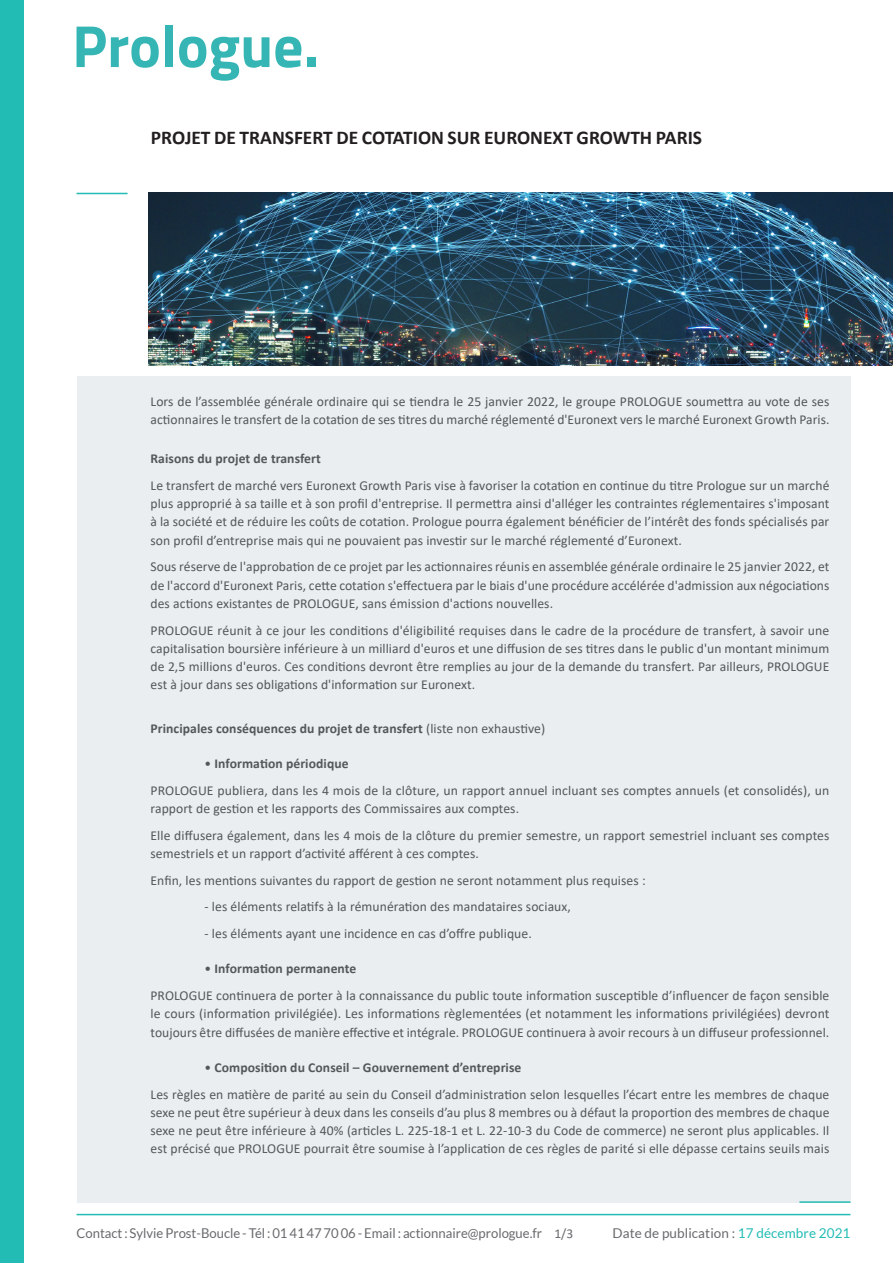
<style>
.page{position:relative;width:893px;height:1263px;background:#fff}
.page>*{position:absolute;margin:0;border:0;box-sizing:border-box;transform-origin:0 0}
.t1{font:700 19.5px "Calibri";color:#231f20}
.text_courant_prologu{font:13.65px/18.1px "Calibri";letter-spacing:.005em;color:#545758;text-align:justify}
.text_courant_prologu-2{font:700 13.65px "Calibri";letter-spacing:.005em;color:#545758}
.text_courant_prologu-3{font:13.5px "Lato";color:#676a6c}
.text_courant_prologu-4{font:13.5px "Calibri";color:#676a6c}
.s1{font-weight:400}
.s2{color:#22bcb5}
</style>
<div class="page">
<div style="left:77px;top:376px;width:773px;height:827px;background:#ebeef1"></div>
<img style="left:149px;top:192px;width:744px;height:174px">
<div style="left:0;top:0;width:24px;height:1263px;background:#22bcb5"></div>
<hr style="left:77px;top:1214px;width:773px;height:1px;background:#22bcb5">
<hr style="left:77px;top:193px;width:51px;height:1px;background:#22bcb5">
<hr style="left:799px;top:1201px;width:51px;height:2px;background:#22bcb5">
<svg style="left:77px;top:27px;width:82px;height:41px"></svg>
<div style="left:165px;top:25px;width:8px;height:42px;background:#35b6b4"></div>
<svg style="left:179px;top:37px;width:90px;height:44px"></svg>
<svg style="left:275px;top:37px;width:26px;height:31px"></svg>
<div style="left:307px;top:57px;width:8px;height:10px;background:#35b6b4"></div>
<p class="t1" style="left:151px;top:124px;width:553px">PROJET DE TRANSFERT DE COTATION SUR EURONEXT GROWTH PARIS</p>
<p class="text_courant_prologu" style="left:151px;top:392px;width:680px">Lors de l’assemblée générale ordinaire qui se tiendra le 25 janvier 2022, le groupe PROLOGUE soumettra au vote de ses actionnaires le transfert de la cotation de ses titres du marché réglementé d'Euronext vers le marché Euronext Growth Paris.</p>
<p class="text_courant_prologu-2" style="left:151px;top:449px;width:172px">Raisons du projet de transfert</p>
<p class="text_courant_prologu" style="left:151px;top:476px;width:680px">Le transfert de marché vers Euronext Growth Paris vise à favoriser la cotation en continue du titre Prologue sur un marché plus approprié à sa taille et à son profil d'entreprise. Il permettra ainsi d'alléger les contraintes réglementaires s'imposant à la société et de réduire les coûts de cotation. Prologue pourra également bénéficier de l’intérêt des fonds spécialisés par son profil d’entreprise mais qui ne pouvaient pas investir sur le marché réglementé d’Euronext.</p>
<p class="text_courant_prologu" style="left:151px;top:557px;width:680px">Sous réserve de l'approbation de ce projet par les actionnaires réunis en assemblée générale ordinaire le 25 janvier 2022, et de l'accord d'Euronext Paris, cette cotation s'effectuera par le biais d'une procédure accélérée d'admission aux négociations des actions existantes de PROLOGUE, sans émission d'actions nouvelles.</p>
<p class="text_courant_prologu" style="left:151px;top:621px;width:680px">PROLOGUE réunit à ce jour les conditions d'éligibilité requises dans le cadre de la procédure de transfert, à savoir une capitalisation boursière inférieure à un milliard d'euros et une diffusion de ses titres dans le public d'un montant minimum de 2,5 millions d'euros. Ces conditions devront être remplies au jour de la demande du transfert. Par ailleurs, PROLOGUE est à jour dans ses obligations d'information sur Euronext.</p>
<p class="text_courant_prologu-2" style="left:151px;top:719px;width:396px">Principales conséquences du projet de transfert <span class="s1">(liste non exhaustive)</span></p>
<p class="text_courant_prologu-2" style="left:205px;top:754px;width:146px"><span class="s1">•</span> Information périodique</p>
<p class="text_courant_prologu" style="left:151px;top:781px;width:680px">PROLOGUE publiera, dans les 4 mois de la clôture, un rapport annuel incluant ses comptes annuels (et consolidés), un rapport de gestion et les rapports des Commissaires aux comptes.</p>
<p class="text_courant_prologu" style="left:151px;top:826px;width:680px">Elle diffusera également, dans les 4 mois de la clôture du premier semestre, un rapport semestriel incluant ses comptes semestriels et un rapport d’activité afférent à ces comptes.</p>
<p class="text_courant_prologu" style="left:151px;top:871px;width:497px">Enfin, les mentions suivantes du rapport de gestion ne seront notamment plus requises :</p>
<p class="text_courant_prologu" style="left:205px;top:897px;width:368px">- les éléments relatifs à la rémunération des mandataires sociaux,</p>
<p class="text_courant_prologu" style="left:205px;top:924px;width:329px">- les éléments ayant une incidence en cas d’offre publique.</p>
<p class="text_courant_prologu-2" style="left:205px;top:959px;width:153px"><span class="s1">•</span> Information permanente</p>
<p class="text_courant_prologu" style="left:151px;top:986px;width:680px">PROLOGUE continuera de porter à la connaissance du public toute information susceptible d’influencer de façon sensible le cours (information privilégiée). Les informations règlementées (et notamment les informations privilégiées) devront toujours être diffusées de manière effective et intégrale. PROLOGUE continuera à avoir recours à un diffuseur professionnel.</p>
<p class="text_courant_prologu-2" style="left:205px;top:1057px;width:318px"><span class="s1">•</span> Composition du Conseil – Gouvernement d’entreprise</p>
<p class="text_courant_prologu" style="left:151px;top:1084px;width:680px">Les règles en matière de parité au sein du Conseil d’administration selon lesquelles l’écart entre les membres de chaque sexe ne peut être supérieur à deux dans les conseils d’au plus 8 membres ou à défaut la proportion des membres de chaque sexe ne peut être inférieure à 40% (articles L. 225-18-1 et L. 22-10-3 du Code de commerce) ne seront plus applicables. Il est précisé que PROLOGUE pourrait être soumise à l’application de ces règles de parité si elle dépasse certains seuils mais</p>
<p class="text_courant_prologu-3" style="left:77px;top:1226px;width:467px">Contact : Sylvie Prost-Boucle - Tél : 01 41 47 70 06 - Email : actionnaire@prologue.fr</p>
<p class="text_courant_prologu-4" style="left:554px;top:1224px;width:21px">1/3</p>
<p class="text_courant_prologu-3" style="left:612px;top:1226px;width:239px">Date de publication : <span class="s2">17 décembre 2021</span></p>
</div>
